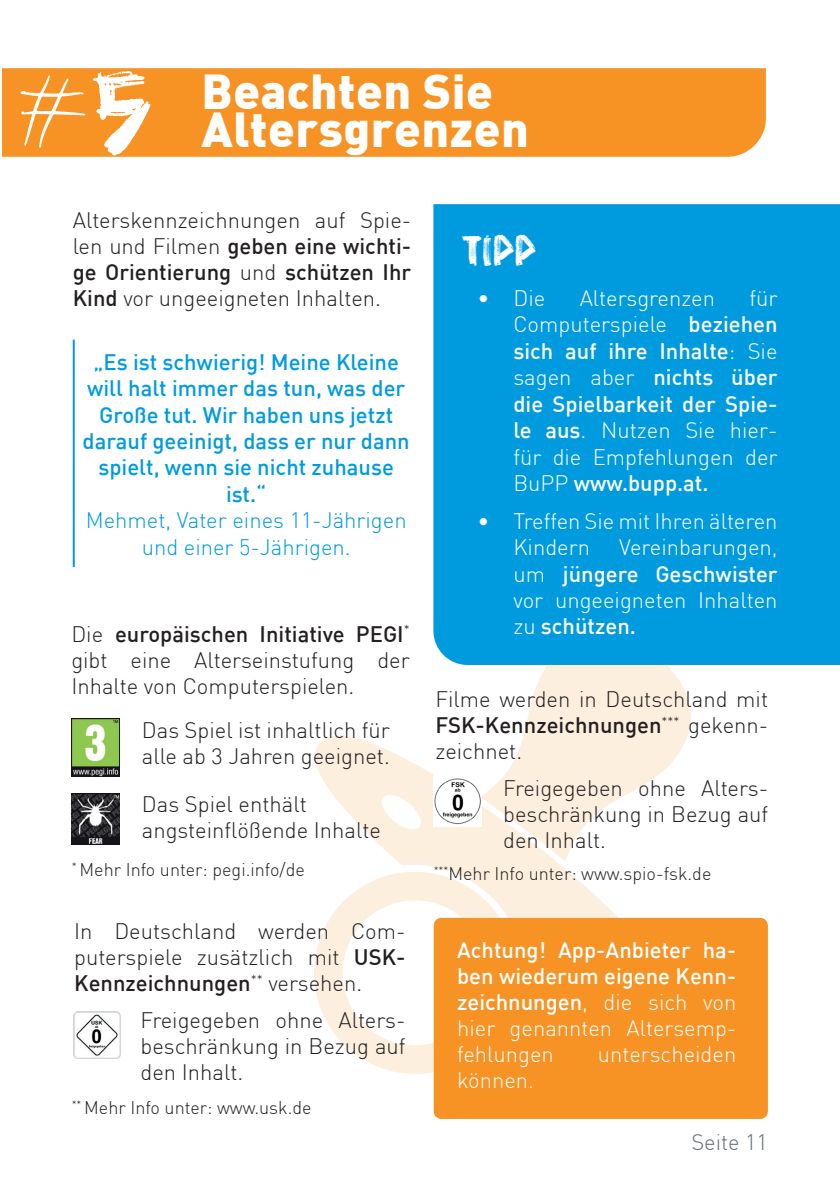
<style>
.page{position:relative;width:840px;height:1191px;background:#fff}
.page>*{position:absolute;margin:0;border:0;box-sizing:border-box;transform-origin:0 0}
.t1{font:90px "vtksanimal 2";color:#fff}
.t2{font:900 48px/38px "DIN";letter-spacing:.01em;color:#fff}
.t3{font:36px "vtksanimal 2";color:#fff}
.t4{font:300 22px/26px "DIN";color:#231f20;text-align:justify}
.t5{font:500 22px/26.4px "DIN";color:#fff;text-align:justify}
.t6{font:500 22px/26.4px "DIN";color:#009bde;text-align:center}
.t7{font:300 22px/26.4px "DIN";color:#fff}
.t8{font:300 22px/26.4px "DIN";color:#009bde;text-align:center}
.t9{font:300 22px "DIN";color:#656f75}
.t10{font:300 18px "DIN";color:#231f20}
.s1{font-family:"vtksanimal 2";font-weight:400;font-size:90px}
.s2{font-weight:500}
.s3{font-weight:300}
</style>
<div class="page">
<div style="left:2px;top:68px;width:764px;height:89px;background:#f79324"></div>
<img style="left:314px;top:665px;width:376px;height:408px">
<hr style="left:73px;top:339px;width:2px;height:228px;background:#009bde">
<div style="left:433px;top:204px;width:406px;height:461px;background:#009bde"></div>
<img style="left:71px;top:718px;width:49px;height:59px">
<img style="left:71px;top:793px;width:49px;height:51px">
<img style="left:73px;top:1011px;width:47px;height:47px">
<img style="left:433px;top:775px;width:48px;height:52px">
<div style="left:435px;top:920px;width:330px;height:197px;background:#f79324;border-radius:6px"></div>
<div style="left:433px;top:918px;width:334px;height:201px;border:4px solid #f79324;border-radius:6px"></div>
<h1 class="t1" style="left:19px;top:56px;width:68px">#</h1>
<h2 class="t2" style="left:91px;top:70px;width:439px;text-indent:111px">Beachten Sie<br><span class="s1">5</span> Altersgrenzen</h2>
<p class="t4" style="left:73px;top:207px;width:340px">Alterskennzeichnungen auf Spie&shy;len und Filmen <span class="s2">geben eine wichti&shy;ge Orientierung</span> und <span class="s2">schützen Ihr Kind</span> vor ungeeigneten Inhalten.</p>
<p class="t6" style="left:83px;top:348px;width:328px">„Es ist schwierig! Meine Kleine will halt immer das tun, was der<br>Große tut. Wir haben uns jetzt darauf geeinigt, dass er nur dann spielt, wenn sie nicht zuhause ist.“</p>
<p class="t8" style="left:86px;top:507px;width:322px">Mehmet, Vater eines 11-Jährigen und einer 5-Jährigen.</p>
<h3 class="t3" style="left:461px;top:230px;width:76px">Tipp</h3>
<p class="t7" style="left:477px;top:285px;width:69px">• Die</p>
<p class="t7" style="left:579px;top:285px;width:137px">Altersgrenzen</p>
<p class="t5" style="left:513px;top:284px;width:265px;text-indent:236px"><span class="s3">für Computerspiele</span> beziehen sich auf ihre Inhalte<span class="s3">: Sie sagen aber</span> nichts über die Spielbarkeit der Spie&shy;le aus<span class="s3">. Nutzen Sie hier&shy;für die Empfehlungen der BuPP</span> www.bupp.at.</p>
<p class="t7" style="left:513px;top:507px;width:265px;text-indent:-36px">• Treffen Sie mit Ihren älteren<br>Kindern</p>
<p class="t7" style="left:513px;top:534px;width:265px;text-align:justify;text-indent:106px">Vereinbarungen, um <span class="s2">jüngere Geschwister </span>vor ungeeigneten Inhalten</p>
<p class="t4" style="left:71px;top:620px;width:33px">Die</p>
<p class="t5" style="left:513px;top:612px;width:124px"><span class="s3">zu</span> schützen.</p>
<p class="t4" style="left:71px;top:620px;width:340px;text-indent:44px"><span class="s2">europäischen Initiative PEGI</span><sup>* </sup>gibt eine Alterseinstufung der Inhalte von Computerspielen.</p>
<p class="t4" style="left:142px;top:717px;width:249px">Das Spiel ist inhaltlich für alle ab 3 Jahren geeignet.</p>
<p class="t4" style="left:142px;top:791px;width:240px">Das Spiel enthält angsteinflößende Inhalte</p>
<p class="t10" style="left:72px;top:858px;width:234px"><sup>*</sup> Mehr Info unter: pegi.info/de</p>
<p class="t4" style="left:435px;top:686px;width:334px">Filme werden in Deutschland mit <span class="s2">FSK-Kennzeichnungen</span><sup>***</sup> gekenn&shy;zeichnet.</p>
<p class="t4" style="left:503px;top:775px;width:266px">Freigegeben ohne Alters&shy;beschränkung in Bezug auf den Inhalt.</p>
<p class="t10" style="left:433px;top:862px;width:279px"><sup>***</sup>Mehr Info unter: www.spio-fsk.de</p>
<p class="t4" style="left:74px;top:918px;width:332px">In Deutschland werden Com&shy;puterspiele zusätzlich mit <span class="s2">USK-Kennzeichnungen</span><sup>**</sup> versehen.</p>
<p class="t4" style="left:140px;top:1006px;width:266px">Freigegeben ohne Alters&shy;beschränkung in Bezug auf den Inhalt.</p>
<p class="t10" style="left:72px;top:1096px;width:241px"><sup>**</sup> Mehr Info unter: www.usk.de</p>
<p class="t5" style="left:457px;top:936px;width:280px">Achtung! App-Anbieter ha&shy;ben wiederum eigene Kenn&shy;zeichnungen<span class="s3">, die sich von hier genannten Altersemp&shy;fehlungen</span></p>
<p class="t7" style="left:597px;top:1041px;width:140px">unterscheiden</p>
<p class="t7" style="left:457px;top:1067px;width:78px">können.</p>
<p class="t9" style="left:691px;top:1128px;width:78px">Seite 11</p>
</div>
